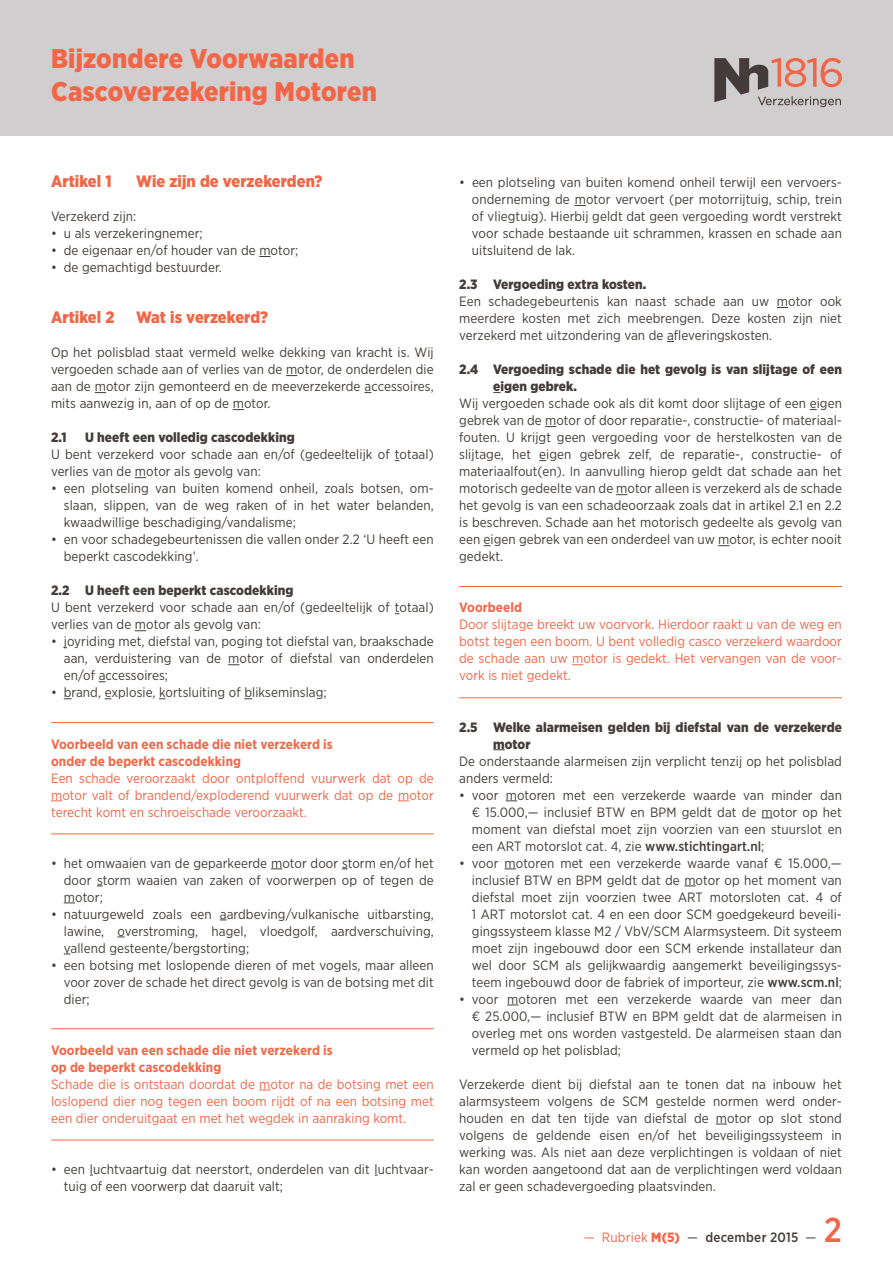
<style>
.page{position:relative;width:893px;height:1263px;background:#fff}
.page>*{position:absolute;margin:0;border:0;box-sizing:border-box;transform-origin:0 0}
.t1{font:500 34.5px "Gotham Narrow";color:#f26648}
.t2{font:900 27px/33px "Gotham Narrow";letter-spacing:.01em;color:#f26648}
.t3{font:900 16.5px "Gotham Narrow";letter-spacing:.005em;color:#f26648}
.t4{font:13.5px/17px "Gotham Narrow";letter-spacing:.005em;color:#443c3a;text-align:justify}
.t5{font:13.5px/17px "Gotham Narrow";letter-spacing:.005em;color:#f26648;text-align:justify}
.t6{font:900 13.5px/17px "Gotham Narrow";letter-spacing:.005em;color:#443c3a}
.t7{font:700 13.5px/17px "Gotham Narrow";letter-spacing:.005em;color:#f26648}
.t8{font:500 13.5px "Gotham Narrow";letter-spacing:.02em;color:#443c3a}
.s1{font-weight:500}
.s2{font-weight:400;color:#f26648}
.s3{font-weight:900;color:#f26648}
.s4{font-weight:400}
</style>
<div class="page">
<svg style="left:259px;top:256px;width:12px;height:1px"></svg>
<hr style="left:51px;top:722px;width:383px;height:1px;background:#f26648">
<hr style="left:51px;top:833px;width:383px;height:1px;background:#f26648">
<hr style="left:51px;top:1028px;width:383px;height:1px;background:#f26648">
<hr style="left:51px;top:1140px;width:383px;height:1px;background:#f26648">
<hr style="left:459px;top:586px;width:383px;height:1px;background:#f26648">
<hr style="left:459px;top:697px;width:383px;height:1px;background:#f26648">
<svg style="left:493px;top:749px;width:12px;height:1px"></svg>
<svg style="left:684px;top:885px;width:12px;height:1px"></svg>
<div style="left:0;top:0;width:893px;height:136px;background:#d0cece"></div>
<svg style="left:714px;top:58px;width:128px;height:49px"></svg>
<h2 class="t2" style="left:51px;top:41px;width:328px">Bijzondere Voorwaarden<br>Cascoverzekering Motoren</h2>
<p class="t3" style="left:51px;top:170px;width:62px">Artikel 1</p>
<p class="t3" style="left:136px;top:170px;width:188px">Wie zijn de verzekerden?</p>
<p class="t4" style="left:51px;top:208px;width:87px">Verzekerd zijn:</p>
<p class="t4" style="left:51px;top:225px;width:153px">• u als verzekeringnemer;</p>
<p class="t4" style="left:51px;top:242px;width:249px">• de eigenaar en/of houder van de motor;</p>
<p class="t4" style="left:51px;top:259px;width:172px">• de gemachtigd bestuurder.</p>
<p class="t3" style="left:51px;top:306px;width:65px">Artikel 2</p>
<p class="t3" style="left:136px;top:306px;width:134px">Wat is verzekerd?</p>
<p class="t4" style="left:51px;top:344px;width:384px">Op het polisblad staat vermeld welke dekking van kracht is. Wij vergoeden schade aan of verlies van de motor, de onderdelen die aan de motor zijn gemonteerd en de meeverzekerde accessoires, mits aanwezig in, aan of op de motor.</p>
<p class="t6" style="left:51px;top:429px;width:17px">2.1</p>
<p class="t6" style="left:85px;top:429px;width:211px">U heeft een volledig cascodekking</p>
<p class="t4" style="left:51px;top:446px;width:384px">U bent verzekerd voor schade aan en/of (gedeeltelijk of totaal) verlies van de motor als gevolg van:</p>
<p class="t4" style="left:64px;top:480px;width:371px;text-indent:-13px">• een plotseling van buiten komend onheil, zoals botsen, om&shy;slaan, slippen, van de weg raken of in het water belanden, kwaadwillige beschadiging/vandalisme;</p>
<p class="t4" style="left:64px;top:531px;width:371px;text-indent:-13px">• en voor schadegebeurtenissen die vallen onder 2.2 ‘U heeft een beperkt cascodekking’.</p>
<p class="t6" style="left:51px;top:582px;width:244px">2.2 U heeft een beperkt cascodekking</p>
<p class="t4" style="left:51px;top:599px;width:384px">U bent verzekerd voor schade aan en/of (gedeeltelijk of totaal) verlies van de motor als gevolg van:</p>
<p class="t4" style="left:64px;top:633px;width:371px;text-indent:-13px">• joyriding met, diefstal van, poging tot diefstal van, braakschade aan, verduistering van de motor of diefstal van onderdelen en/of accessoires;</p>
<p class="t4" style="left:51px;top:684px;width:277px">• brand, explosie, kortsluiting of blikseminslag;</p>
<p class="t7" style="left:51px;top:735px;width:283px">Voorbeeld van een schade die niet verzekerd is onder de beperkt cascodekking</p>
<p class="t5" style="left:51px;top:769px;width:384px">Een schade veroorzaakt door ontploffend vuurwerk dat op de motor valt of brandend/exploderend vuurwerk dat op de motor terecht komt en schroeischade veroorzaakt.</p>
<p class="t4" style="left:64px;top:854px;width:371px;text-indent:-13px">• het omwaaien van de geparkeerde motor door storm en/of het door storm waaien van zaken of voorwerpen op of tegen de motor;</p>
<p class="t4" style="left:64px;top:905px;width:371px;text-indent:-13px">• natuurgeweld zoals een aardbeving/vulkanische uitbarsting, lawine, overstroming, hagel, vloedgolf, aardverschuiving, vallend gesteente/bergstorting;</p>
<p class="t4" style="left:64px;top:956px;width:371px;text-indent:-13px">• een botsing met loslopende dieren of met vogels, maar alleen voor zover de schade het direct gevolg is van de botsing met dit dier;</p>
<p class="t7" style="left:51px;top:1041px;width:283px">Voorbeeld van een schade die niet verzekerd is op de beperkt cascodekking</p>
<p class="t5" style="left:51px;top:1075px;width:384px">Schade die is ontstaan doordat de motor na de botsing met een loslopend dier nog tegen een boom rijdt of na een botsing met een dier onderuitgaat en met het wegdek in aanraking komt.</p>
<p class="t4" style="left:64px;top:1160px;width:371px;text-indent:-13px">• een luchtvaartuig dat neerstort, onderdelen van dit luchtvaar&shy;tuig of een voorwerp dat daaruit valt;</p>
<p class="t4" style="left:472px;top:174px;width:371px;text-indent:-13px">• een plotseling van buiten komend onheil terwijl een vervoers&shy;onderneming de motor vervoert (per motorrijtuig, schip, trein of vliegtuig). Hierbij geldt dat geen vergoeding wordt verstrekt voor schade bestaande uit schrammen, krassen en schade aan uitsluitend de lak.</p>
<p class="t6" style="left:459px;top:276px;width:189px">2.3 Vergoeding extra kosten.</p>
<p class="t4" style="left:459px;top:293px;width:384px">Een schadegebeurtenis kan naast schade aan uw motor ook meerdere kosten met zich meebrengen. Deze kosten zijn niet verzekerd met uitzondering van de afleveringskosten.</p>
<p class="t6" style="left:493px;top:361px;width:350px;text-indent:-34px">2.4 Vergoeding schade die het gevolg is van slijtage of een eigen gebrek.</p>
<p class="t4" style="left:459px;top:395px;width:384px">Wij vergoeden schade ook als dit komt door slijtage of een eigen gebrek van de motor of door reparatie-, constructie- of materiaal&shy;fouten. U krijgt geen vergoeding voor de herstelkosten van de slijtage, het eigen gebrek zelf, de reparatie-, constructie- of materiaalfout(en). In aanvulling hierop geldt dat schade aan het motorisch gedeelte van de motor alleen is verzekerd als de schade het gevolg is van een schadeoorzaak zoals dat in artikel 2.1 en 2.2 is beschreven. Schade aan het motorisch gedeelte als gevolg van een eigen gebrek van een onderdeel van uw motor, is echter nooit gedekt.</p>
<p class="t7" style="left:459px;top:599px;width:64px">Voorbeeld</p>
<p class="t5" style="left:459px;top:616px;width:384px">Door slijtage breekt uw voorvork. Hierdoor raakt u van de weg en botst tegen een boom. U bent volledig casco verzekerd waardoor de schade aan uw motor is gedekt. Het vervangen van de voor&shy;vork is niet gedekt.</p>
<p class="t6" style="left:493px;top:718px;width:350px;text-indent:-34px">2.5 Welke alarmeisen gelden bij diefstal van de verzekerde motor</p>
<p class="t4" style="left:459px;top:752px;width:384px">De onderstaande alarmeisen zijn verplicht tenzij op het polisblad anders vermeld:</p>
<p class="t4" style="left:472px;top:786px;width:371px;text-indent:-13px">• voor motoren met een verzekerde waarde van minder dan € 15.000,— inclusief BTW en BPM geldt dat de motor op het moment van diefstal moet zijn voorzien van een stuurslot en een ART motorslot cat. 4, zie <span class="s1">www.stichtingart.nl</span>;</p>
<p class="t4" style="left:472px;top:854px;width:371px;text-indent:-13px">• voor motoren met een verzekerde waarde vanaf € 15.000,— inclusief BTW en BPM geldt dat de motor op het moment van diefstal moet zijn voorzien twee ART motorsloten cat. 4 of 1 ART motorslot cat. 4 en een door SCM goedgekeurd beveili&shy;gingssysteem klasse M2 / VbV/SCM Alarmsysteem. Dit systeem moet zijn ingebouwd door een SCM erkende installateur dan wel door SCM als gelijkwaardig aangemerkt beveiligingssys&shy;teem ingebouwd door de fabriek of importeur, zie <span class="s1">www.scm.nl</span>;</p>
<p class="t4" style="left:472px;top:990px;width:371px;text-indent:-13px">• voor motoren met een verzekerde waarde van meer dan € 25.000,— inclusief BTW en BPM geldt dat de alarmeisen in overleg met ons worden vastgesteld. De alarmeisen staan dan vermeld op het polisblad;</p>
<p class="t4" style="left:459px;top:1075px;width:384px">Verzekerde dient bij diefstal aan te tonen dat na inbouw het alarmsysteem volgens de SCM gestelde normen werd onder&shy;houden en dat ten tijde van diefstal de motor op slot stond volgens de geldende eisen en/of het beveiligingssysteem in werking was. Als niet aan deze verplichtingen is voldaan of niet kan worden aangetoond dat aan de verplichtingen werd voldaan zal er geen schadevergoeding plaatsvinden.</p>
<p class="t8" style="left:584px;top:1228px;width:234px"><span class="s2">— Rubriek</span> <span class="s3">M(5)</span> <span class="s4">—</span> december 2015 <span class="s4">—</span></p>
<h1 class="t1" style="left:824px;top:1208px;width:20px">2</h1>
</div>
